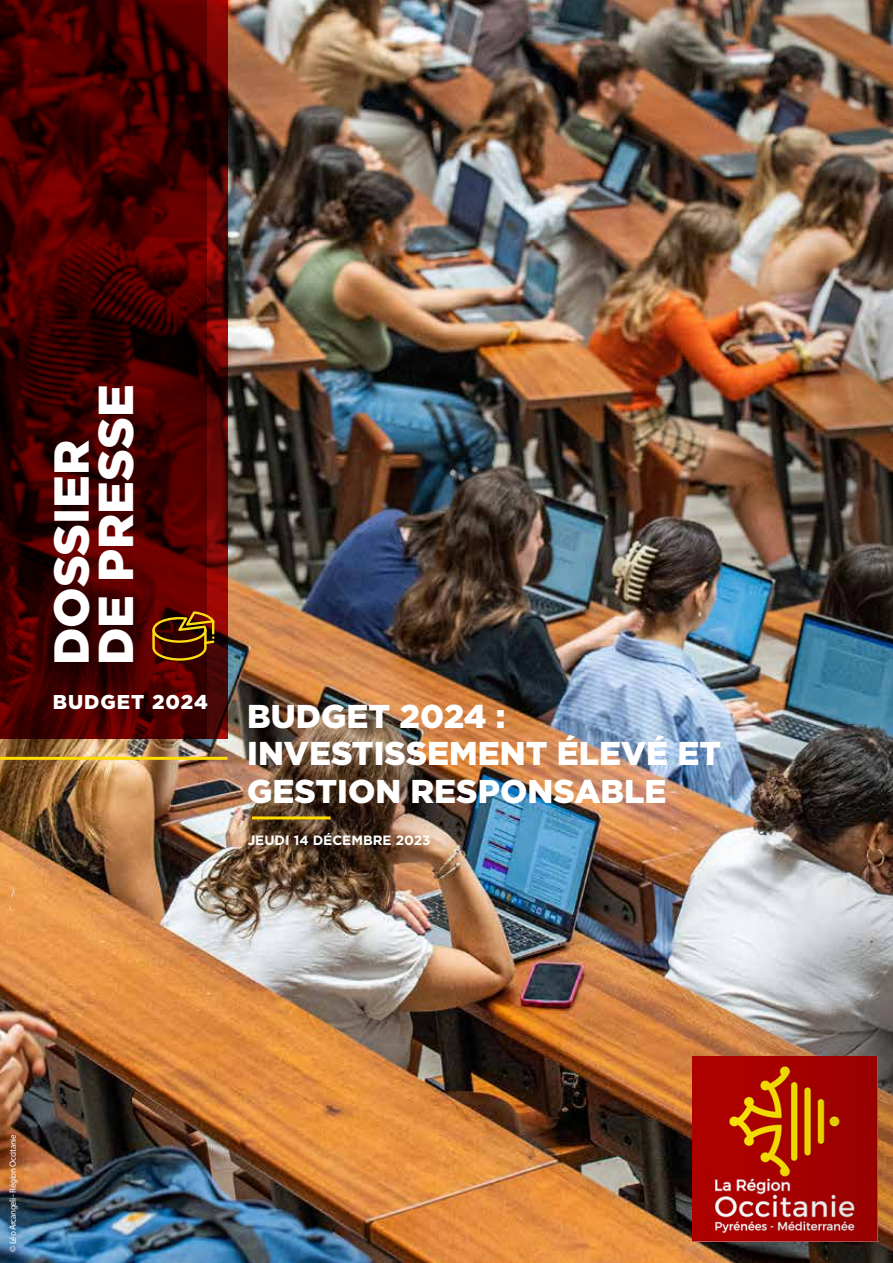
<style>
.page{position:relative;width:893px;height:1263px;background:#fff}
.page>*{position:absolute;margin:0;border:0;box-sizing:border-box;transform-origin:0 0}
.t1{font:900 49.05px/44.5px "Gotham";color:#fff}
.t2{font:900 33px/37.5px "Gotham";color:#fff}
.t3{font:900 19.95px "Gotham";letter-spacing:.05em;color:#fff}
.t4{font:700 13.5px "Gotham";color:#fff}
.t5{font:9px "Myriad Pro";letter-spacing:-.04em;color:#fff}
</style>
<div class="page">
<img style="left:0;top:0;width:731px;height:1263px">
<img style="left:693px;top:1056px;width:38px;height:186px">
<div style="left:0;top:1121px;width:30px;height:142px;background:#000;opacity:.75"></div>
<svg style="left:0;top:0;width:227px;height:738px;background:#400"></svg>
<svg style="left:152px;top:611px;width:62px;height:50px;background:#673505"></svg>
<hr style="left:0;top:757px;width:227px;height:3px;background:#fd0">
<hr style="left:252px;top:816px;width:79px;height:3px;background:#fd0">
<img style="left:731px;top:0;width:162px;height:1263px">
<h1 class="t1" style="left:49px;top:665px;width:282px;rotate:-90deg">DOSSIER<br>DE PRESSE</h1>
<p class="t3" style="left:53px;top:689px;width:157px">BUDGET 2024</p>
<p class="t2" style="left:247px;top:697px;width:475px">BUDGET 2024 :<br>INVESTISSEMENT ÉLEVÉ ET<br>GESTION RESPONSABLE</p>
<p class="t4" style="left:248px;top:831px;width:184px">JEUDI 14 DÉCEMBRE 2023</p>
<p class="t5" style="left:7px;top:1251px;width:119px;rotate:-90deg">© Léo Arcangeli - Région Occitanie</p>
</div>
